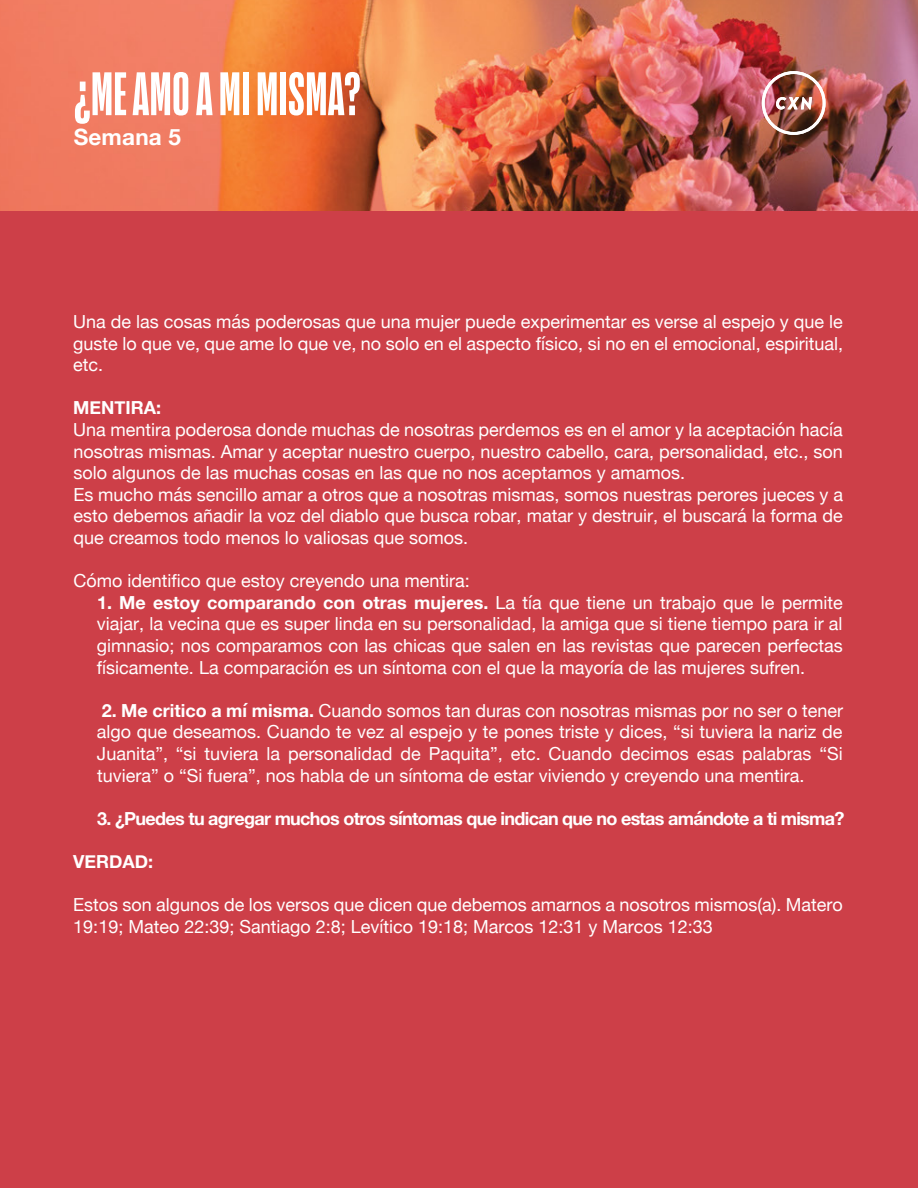
<style>
.page{position:relative;width:918px;height:1188px;background:#fff}
.page>*{position:absolute;margin:0;border:0;box-sizing:border-box;transform-origin:0 0}
.t1{font:60px "Action Condensed Bold Grade 2";letter-spacing:.01em;color:#fff}
.t2{font:700 22.5px "Helvetica Neue";letter-spacing:.01em;color:#fff}
.t3{font:18px/21.6px "Helvetica Neue";color:#fff;text-align:justify}
.t4{font:700 18px "Helvetica Neue";letter-spacing:-.04em;color:#fff}
.s1{font-weight:700}
</style>
<div class="page">
<img style="left:0;top:0;width:918px;height:211px">
<img style="left:762px;top:71px;width:64px;height:64px">
<div style="left:0;top:211px;width:918px;height:977px;background:#cd3f48"></div>
<h1 class="t1" style="left:74px;top:62px;width:289px">¿ME AMO A MI MISMA?</h1>
<p class="t2" style="left:74px;top:120px;width:109px">Semana 5</p>
<p class="t3" style="left:73px;top:312px;width:771px">Una de las cosas más poderosas que una mujer puede experimentar es verse al espejo y que le guste lo que ve, que ame lo que ve, no solo en el aspecto físico, si no en el emocional, espiritual, etc.</p>
<p class="t3" style="left:73px;top:420px;width:771px;text-align:left">Una mentira poderosa donde muchas de nosotras perdemos es en el amor y la aceptación hacía nosotras mismas. Amar y aceptar nuestro cuerpo, nuestro cabello, cara, personalidad, etc., son solo algunos de las muchas cosas en las que no nos aceptamos y amamos.<br>Es mucho más sencillo amar a otros que a nosotras mismas, somos nuestras perores jueces y a esto debemos añadir la voz del diablo que busca robar, matar y destruir, el buscará la forma de que creamos todo menos lo valiosas que somos.</p>
<p class="t3" style="left:73px;top:571px;width:398px">Cómo identifico que estoy creyendo una mentira:</p>
<p class="t3" style="left:97px;top:593px;width:747px"><span class="s1">1. Me estoy comparando con otras mujeres.</span> La tía que tiene un trabajo que le permite viajar, la vecina que es super linda en su personalidad, la amiga que si tiene tiempo para ir al gimnasio; nos comparamos con las chicas que salen en las revistas que parecen perfectas físicamente. La comparación es un síntoma con el que la mayoría de las mujeres sufren.</p>
<p class="t3" style="left:97px;top:701px;width:748px"><span class="s1">2. Me critico a mí misma.</span> Cuando somos tan duras con nosotras mismas por no ser o tener algo que deseamos. Cuando te vez al espejo y te pones triste y dices, “si tuviera la nariz de Juanita”, “si tuviera la personalidad de Paquita”, etc. Cuando decimos esas palabras “Si tuviera” o “Si fuera”, nos habla de un síntoma de estar viviendo y creyendo una mentira.</p>
<p class="t4" style="left:97px;top:804px;width:749px">3. ¿Puedes tu agregar muchos otros síntomas que indican que no estas amándote a ti misma?</p>
<p class="t4" style="left:73px;top:847px;width:82px">VERDAD:</p>
<p class="t3" style="left:73px;top:895px;width:771px">Estos son algunos de los versos que dicen que debemos amarnos a nosotros mismos(a). Matero<br>19:19; Mateo 22:39; Santiago 2:8; Levítico 19:18; Marcos 12:31 y Marcos 12:33</p>
</div>
